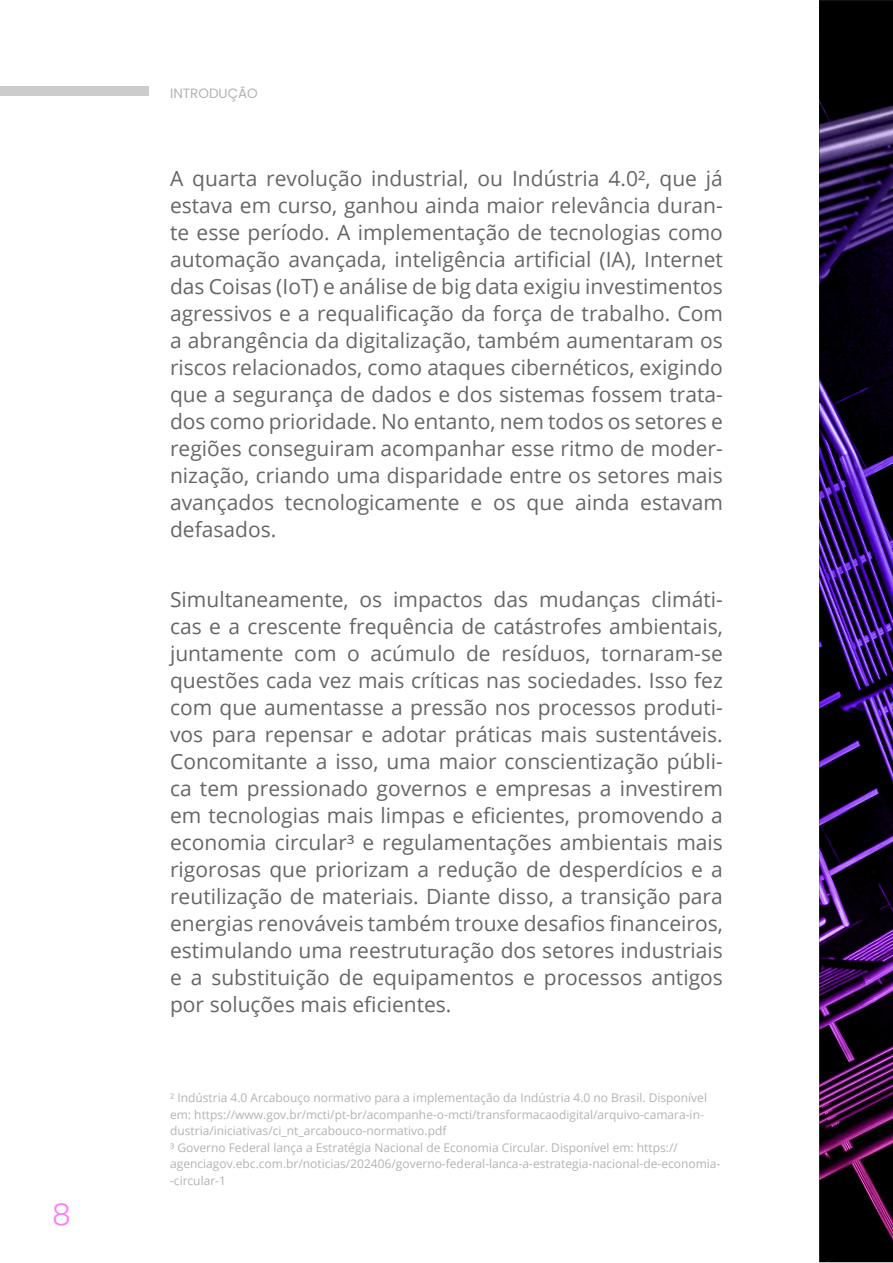
<style>
.page{position:relative;width:893px;height:1263px;background:#fff}
.page>*{position:absolute;margin:0;border:0;box-sizing:border-box;transform-origin:0 0}
.t1{font:300 30px "Poppins";color:#fc7aff}
.t2{font:21px/27px "Open Sans";color:#666;text-align:justify}
.t3{font:13.5px "Poppins";color:#b3b3b3}
.t4{font:12px/16.5px "Open Sans";color:#b3b3b3}
</style>
<div class="page">
<div style="left:0;top:86px;width:149px;height:10px;background:#ccc"></div>
<img style="left:819px;top:0;width:74px;height:1261px">
<h1 class="t1" style="left:52px;top:1197px;width:20px">8</h1>
<p class="t3" style="left:170px;top:86px;width:89px">INTRODUÇÃO</p>
<p class="t2" style="left:170px;top:164px;width:554px">A quarta revolução industrial, ou Indústria 4.0², que já estava em curso, ganhou ainda maior relevância duran&shy;te esse período. A implementação de tecnologias como automação avançada, inteligência artificial (IA), Internet das Coisas (IoT) e análise de big data exigiu investimentos agressivos e a requalificação da força de trabalho. Com a abrangência da digitalização, também aumentaram os riscos relacionados, como ataques cibernéticos, exigindo que a segurança de dados e dos sistemas fossem trata&shy;dos como prioridade. No entanto, nem todos os setores e regiões conseguiram acompanhar esse ritmo de moder&shy;nização, criando uma disparidade entre os setores mais avançados tecnologicamente e os que ainda estavam defasados.</p>
<p class="t2" style="left:170px;top:585px;width:554px">Simultaneamente, os impactos das mudanças climáti&shy;cas e a crescente frequência de catástrofes ambientais, juntamente com o acúmulo de resíduos, tornaram-se questões cada vez mais críticas nas sociedades. Isso fez com que aumentasse a pressão nos processos produti&shy;vos para repensar e adotar práticas mais sustentáveis.<br>Concomitante a isso, uma maior conscientização públi&shy;ca tem pressionado governos e empresas a investirem em tecnologias mais limpas e eficientes, promovendo a economia circular³ e regulamentações ambientais mais rigorosas que priorizam a redução de desperdícios e a reutilização de materiais. Diante disso, a transição para energias renováveis também trouxe desafios financeiros, estimulando uma reestruturação dos setores industriais e a substituição de equipamentos e processos antigos por soluções mais eficientes.</p>
<p class="t4" style="left:170px;top:1089px;width:552px">² Indústria 4.0 Arcabouço normativo para a implementação da Indústria 4.0 no Brasil. Disponível em: https://www.gov.br/mcti/pt-br/acompanhe-o-mcti/transformacaodigital/arquivo-camara-in&shy;dustria/iniciativas/ci_nt_arcabouco-normativo.pdf<br>³ Governo Federal lança a Estratégia Nacional de Economia Circular. Disponível em: https:// agenciagov.ebc.com.br/noticias/202406/governo-federal-lanca-a-estrategia-nacional-de-economia--circular-1</p>
</div>
